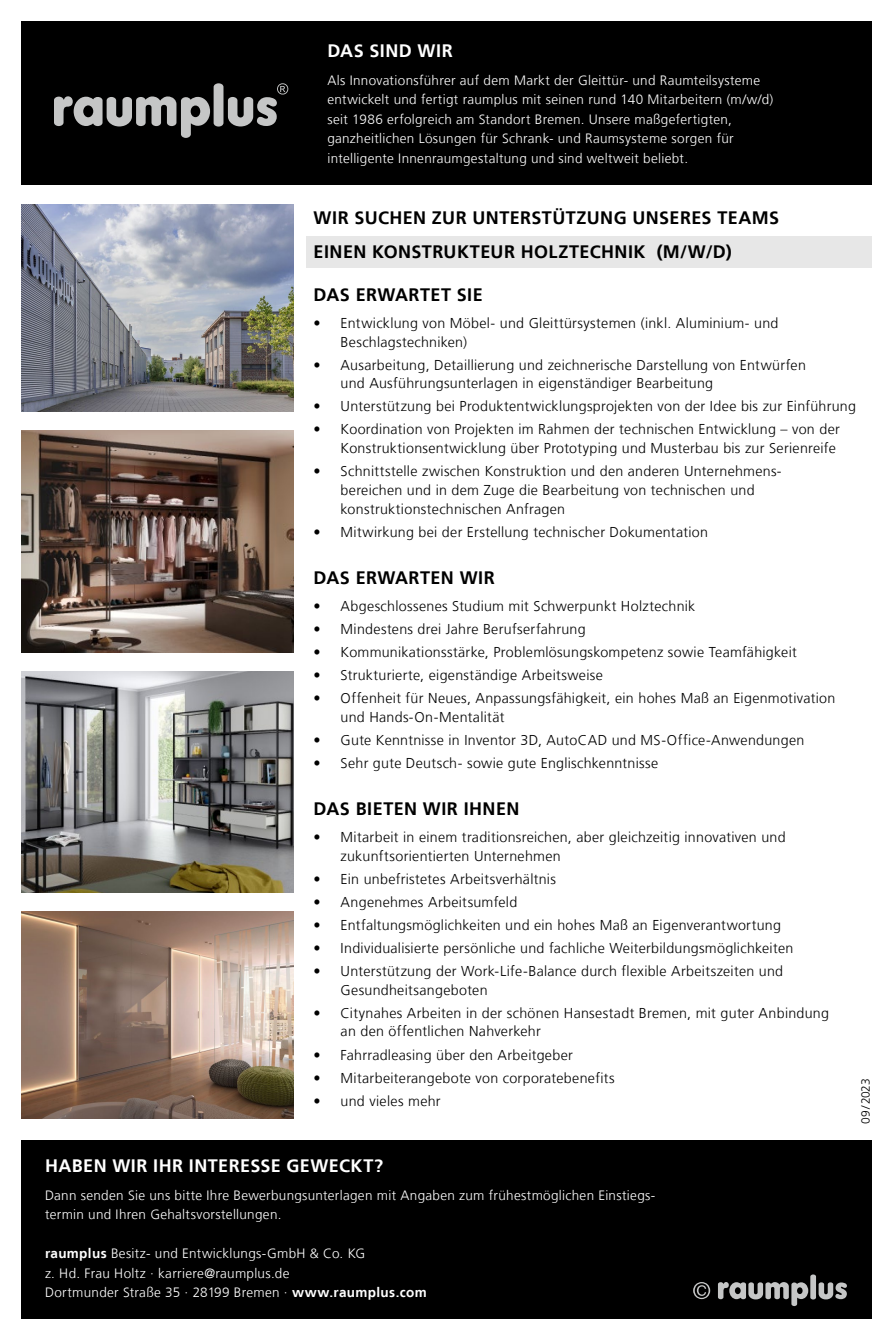
<style>
.page{position:relative;width:893px;height:1340px;background:#fff}
.page>*{position:absolute;margin:0;border:0;box-sizing:border-box;transform-origin:0 0}
.t1{font:700 18px/34px "Frutiger LT";letter-spacing:.025em;color:#000}
.t2{font:700 18px "Frutiger LT";letter-spacing:.025em;color:#fff}
.t3{font:300 14.25px/18.8px "Frutiger LT";letter-spacing:.02em;color:#000}
.t4{font:300 13.5px/19.5px "Frutiger LT";letter-spacing:.025em;color:#fff}
.t5{font:300 12px "Frutiger LT";letter-spacing:-.005em;color:#000}
.s1{font-weight:700}
</style>
<div class="page">
<div style="left:21px;top:21px;width:851px;height:164px;background:#000"></div>
<div style="left:21px;top:1140px;width:851px;height:178px;background:#000"></div>
<svg style="left:718px;top:1274px;width:129px;height:31px"></svg>
<svg style="left:693px;top:1282px;width:17px;height:17px"></svg>
<svg style="left:54px;top:83px;width:234px;height:55px"></svg>
<img style="left:21px;top:431px;width:272px;height:221px">
<img style="left:21px;top:671px;width:272px;height:221px">
<img style="left:21px;top:911px;width:272px;height:207px">
<img style="left:21px;top:204px;width:272px;height:208px">
<div style="left:306px;top:236px;width:566px;height:32px;background:#e7e7e7"></div>
<p class="t2" style="left:327px;top:40px;width:127px">DAS SIND WIR</p>
<p class="t4" style="left:327px;top:71px;width:447px">Als Innovationsführer auf dem Markt der Gleittür- und Raumteilsysteme entwickelt und fertigt raumplus mit seinen rund 140 Mitarbeitern (m/w/d) seit 1986 erfolgreich am Standort Bremen. Unsere maßgefertigten, ganzheitlichen Lösungen für Schrank- und Raumsysteme sorgen für intelligente Innenraumgestaltung und sind weltweit beliebt.</p>
<p class="t1" style="left:314px;top:201px;width:467px">WIR SUCHEN ZUR UNTERSTÜTZUNG UNSERES TEAMS<br>EINEN KONSTRUKTEUR HOLZTECHNIK (M/W/D)</p>
<p class="t1" style="left:314px;top:277px;width:171px">DAS ERWARTET SIE</p>
<p class="t3" style="left:341px;top:314px;width:439px;text-indent:-27px">• Entwicklung von Möbel- und Gleittürsystemen (inkl. Aluminium- und<br>Beschlagstechniken)</p>
<p class="t3" style="left:341px;top:355px;width:467px;text-indent:-27px">• Ausarbeitung, Detaillierung und zeichnerische Darstellung von Entwürfen und Ausführungsunterlagen in eigenständiger Bearbeitung</p>
<p class="t3" style="left:314px;top:397px;width:544px">• Unterstützung bei Produktentwicklungsprojekten von der Idee bis zur Einführung</p>
<p class="t3" style="left:314px;top:420px;width:528px;text-align:right">• Koordination von Projekten im Rahmen der technischen Entwicklung – von der<br>Konstruktionsentwicklung über Prototyping und Musterbau bis zur Serienreife</p>
<p class="t3" style="left:341px;top:462px;width:442px;text-indent:-27px">• Schnittstelle zwischen Konstruktion und den anderen Unternehmens&shy;bereichen und in dem Zuge die Bearbeitung von technischen und konstruktionstechnischen Anfragen</p>
<p class="t3" style="left:314px;top:522px;width:396px">• Mitwirkung bei der Erstellung technischer Dokumentation</p>
<p class="t1" style="left:314px;top:560px;width:183px">DAS ERWARTEN WIR</p>
<p class="t3" style="left:314px;top:597px;width:383px">• Abgeschlossenes Studium mit Schwerpunkt Holztechnik</p>
<p class="t3" style="left:314px;top:620px;width:274px">• Mindestens drei Jahre Berufserfahrung</p>
<p class="t3" style="left:314px;top:643px;width:485px">• Kommunikationsstärke, Problemlösungskompetenz sowie Teamfähigkeit</p>
<p class="t3" style="left:314px;top:666px;width:291px">• Strukturierte, eigenständige Arbeitsweise</p>
<p class="t3" style="left:341px;top:689px;width:496px;text-indent:-27px">• Offenheit für Neues, Anpassungsfähigkeit, ein hohes Maß an Eigenmotivation und Hands-On-Mentalität</p>
<p class="t3" style="left:314px;top:730px;width:492px">• Gute Kenntnisse in Inventor 3D, AutoCAD und MS-Office-Anwendungen</p>
<p class="t3" style="left:314px;top:753px;width:346px">• Sehr gute Deutsch- sowie gute Englischkenntnisse</p>
<p class="t1" style="left:314px;top:791px;width:207px">DAS BIETEN WIR IHNEN</p>
<p class="t3" style="left:341px;top:828px;width:447px;text-indent:-27px">• Mitarbeit in einem traditionsreichen, aber gleichzeitig innovativen und zukunftsorientierten Unternehmen</p>
<p class="t3" style="left:314px;top:869px;width:244px">• Ein unbefristetes Arbeitsverhältnis</p>
<p class="t3" style="left:314px;top:892px;width:205px">• Angenehmes Arbeitsumfeld</p>
<p class="t3" style="left:314px;top:915px;width:469px">• Entfaltungsmöglichkeiten und ein hohes Maß an Eigenverantwortung</p>
<p class="t3" style="left:314px;top:938px;width:481px">• Individualisierte persönliche und fachliche Weiterbildungsmöglichkeiten</p>
<p class="t3" style="left:341px;top:961px;width:444px;text-indent:-27px">• Unterstützung der Work-Life-Balance durch flexible Arbeitszeiten und<br>Gesundheitsangeboten</p>
<p class="t3" style="left:341px;top:1003px;width:490px;text-indent:-27px">• Citynahes Arbeiten in der schönen Hansestadt Bremen, mit guter Anbindung an den öffentlichen Nahverkehr</p>
<p class="t3" style="left:314px;top:1045px;width:261px">• Fahrradleasing über den Arbeitgeber</p>
<p class="t3" style="left:314px;top:1068px;width:303px">• Mitarbeiterangebote von corporatebenefits</p>
<p class="t3" style="left:314px;top:1091px;width:129px">• und vieles mehr</p>
<p class="t5" style="left:859px;top:1124px;width:47px;rotate:-90deg">09/2023</p>
<p class="t2" style="left:45px;top:1154px;width:340px">HABEN WIR IHR INTERESSE GEWECKT?</p>
<p class="t4" style="left:45px;top:1185px;width:612px">Dann senden Sie uns bitte Ihre Bewerbungsunterlagen mit Angaben zum frühestmöglichen Einstiegs&shy;termin und Ihren Gehaltsvorstellungen.</p>
<p class="t4" style="left:45px;top:1243px;width:383px"><span class="s1">raumplus</span> Besitz- und Entwicklungs-GmbH &amp; Co. KG<br>z. Hd. Frau Holtz · karriere@raumplus.de<br>Dortmunder Straße 35 · 28199 Bremen · <span class="s1">www.raumplus.com</span></p>
</div>
